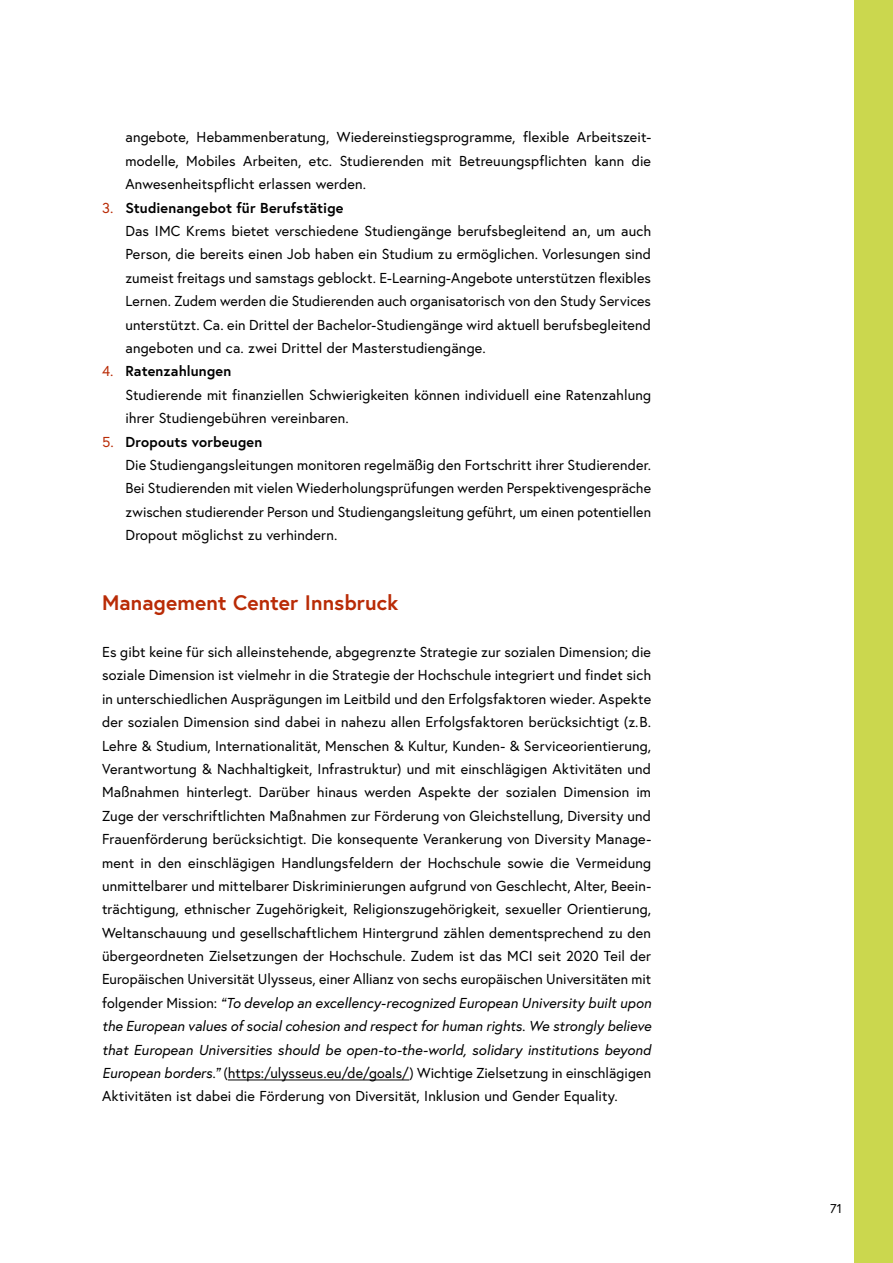
<style>
.page{position:relative;width:893px;height:1263px;background:#fff}
.page>*{position:absolute;margin:0;border:0;box-sizing:border-box;transform-origin:0 0}
.t1{font:700 21px "Europa Austria";letter-spacing:.005em;color:#b92b06}
.t2{font:14.4px/23.4px "Europa Austria";letter-spacing:.01em;color:#000}
.t3{font:12.75px "Europa Austria";color:#000}
.s1{color:#b92b06}
.s2{font-weight:700}
.s3{font-style:italic}
</style>
<div class="page">
<div style="left:855px;top:0;width:38px;height:1263px;background:#cbd74e"></div>
<hr style="left:228px;top:1080px;width:181px;height:1px;background:#000">
<p class="t2" style="left:125px;top:125px;width:527px;text-align:justify">angebote, Hebammenberatung, Wiedereinstiegsprogramme, flexible Arbeitszeit&shy;modelle, Mobiles Arbeiten, etc. Studierenden mit Betreuungspflichten kann die Anwesenheitspflicht erlassen werden.</p>
<p class="t2" style="left:125px;top:196px;width:527px;text-indent:-23px"><span class="s1">3.</span> <span class="s2">Studienangebot für Berufstätige<br></span>Das IMC Krems bietet verschiedene Studiengänge berufsbegleitend an, um auch Person, die bereits einen Job haben ein Studium zu ermöglichen. Vorlesungen sind zumeist freitags und samstags geblockt. E-Learning-Angebote unterstützen flexibles Lernen. Zudem werden die Studierenden auch organisatorisch von den Study Services unterstützt. Ca. ein Drittel der Bachelor-Studiengänge wird aktuell berufsbegleitend angeboten und ca. zwei Drittel der Masterstudiengänge.</p>
<p class="t2" style="left:125px;top:359px;width:527px;text-indent:-23px"><span class="s1">4.</span> <span class="s2">Ratenzahlungen<br></span>Studierende mit finanziellen Schwierigkeiten können individuell eine Ratenzahlung ihrer Studiengebühren vereinbaren.</p>
<p class="t2" style="left:125px;top:429px;width:527px;text-indent:-23px"><span class="s1">5.</span> <span class="s2">Dropouts vorbeugen<br></span>Die Studiengangsleitungen monitoren regelmäßig den Fortschritt ihrer Studierender.<br>Bei Studierenden mit vielen Wiederholungsprüfungen werden Perspektivengespräche zwischen studierender Person und Studiengangsleitung geführt, um einen potentiellen Dropout möglichst zu verhindern.</p>
<h2 class="t1" style="left:102px;top:588px;width:298px">Management Center Innsbruck</h2>
<p class="t2" style="left:102px;top:640px;width:551px;text-align:justify">Es gibt keine für sich alleinstehende, abgegrenzte Strategie zur sozialen Dimension; die soziale Dimension ist vielmehr in die Strategie der Hochschule integriert und findet sich in unterschiedlichen Ausprägungen im Leitbild und den Erfolgsfaktoren wieder. Aspekte der sozialen Dimension sind dabei in nahezu allen Erfolgsfaktoren berücksichtigt (z.B.<br>Lehre &amp; Studium, Internationalität, Menschen &amp; Kultur, Kunden- &amp; Serviceorientierung, Verantwortung &amp; Nachhaltigkeit, Infrastruktur) und mit einschlägigen Aktivitäten und Maßnahmen hinterlegt. Darüber hinaus werden Aspekte der sozialen Dimension im Zuge der verschriftlichten Maßnahmen zur Förderung von Gleichstellung, Diversity und Frauenförderung berücksichtigt. Die konsequente Verankerung von Diversity Manage&shy;ment in den einschlägigen Handlungsfeldern der Hochschule sowie die Vermeidung unmittelbarer und mittelbarer Diskriminierungen aufgrund von Geschlecht, Alter, Beein&shy;trächtigung, ethnischer Zugehörigkeit, Religionszugehörigkeit, sexueller Orientierung, Weltanschauung und gesellschaftlichem Hintergrund zählen dementsprechend zu den übergeordneten Zielsetzungen der Hochschule. Zudem ist das MCI seit 2020 Teil der Europäischen Universität Ulysseus, einer Allianz von sechs europäischen Universitäten mit folgender Mission: <span class="s3">“To develop an excellency-recognized European University built upon the European values of social cohesion and respect for human rights. We strongly believe that European Universities should be open-to-the-world, solidary institutions beyond European borders.”</span> (https:/ulysseus.eu/de/goals/) Wichtige Zielsetzung in einschlägigen Aktivitäten ist dabei die Förderung von Diversität, Inklusion und Gender Equality.</p>
<p class="t3" style="left:830px;top:1200px;width:13px">71</p>
</div>
